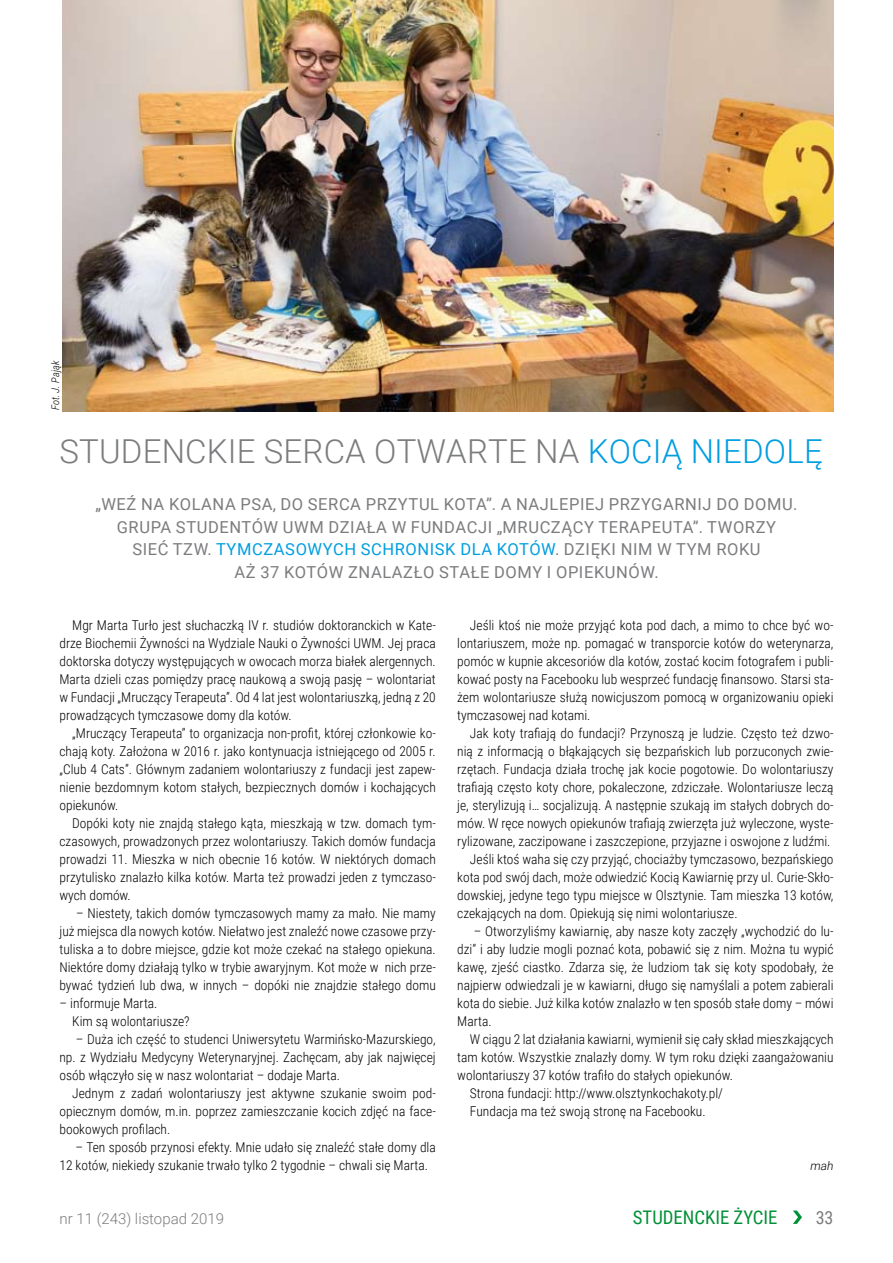
<style>
.page{position:relative;width:893px;height:1263px;background:#fff}
.page>*{position:absolute;margin:0;border:0;box-sizing:border-box;transform-origin:0 0}
.t1{font:300 33px "Roboto";letter-spacing:.005em;color:#7b7c7e}
.t2{font:18.75px "Roboto Condensed";color:#009036}
.t3{font:18px "Roboto Condensed";color:#7b7c7e}
.t4{font:16.5px "Roboto";letter-spacing:.035em;color:#7b7c7e}
.t5{font:16.5px "Roboto";letter-spacing:.035em;color:#009ee0}
.t6{font:300 15px "Roboto";color:#7b7c7e}
.t7{font:300 13.5px/18px "Roboto Condensed";color:#000;text-align:justify}
.t8{font:italic 300 12px "Roboto";color:#000}
.t9{font:italic 300 10.5px "Roboto Condensed";color:#000}
.s1{color:#009ee0}
.s2{color:#7b7c7e}
</style>
<div class="page">
<svg style="left:793px;top:1210px;width:9px;height:14px"></svg>
<img style="left:62px;top:0;width:771px;height:411px">
<p class="t9" style="left:48px;top:410px;width:51px;rotate:-90deg">Fot. J. Pająk</p>
<h1 class="t1" style="left:60px;top:428px;width:765px">STU DENCKIE SERCA OTWARTE NA <span class="s1">KOCIĄ NIEDOLĘ</span></h1>
<p class="t4" style="left:95px;top:493px;width:86px">„WEŹ NA KOLANA</p>
<p class="t4" style="left:241px;top:493px;width:12px">PSA</p>
<p class="t4" style="left:273px;top:493px;width:47px">, DO SERCA</p>
<p class="t4" style="left:366px;top:493px;width:11px">PRZ</p>
<p class="t4" style="left:398px;top:493px;width:22px">YTUL</p>
<p class="t4" style="left:444px;top:493px;width:12px">KOTA</p>
<p class="t4" style="left:486px;top:493px;width:41px">”. A NAJLEPIEJ</p>
<p class="t4" style="left:609px;top:493px;width:11px">PRZ</p>
<p class="t4" style="left:641px;top:493px;width:33px">YGARNIJ</p>
<p class="t4" style="left:716px;top:493px;width:41px">DO DOMU</p>
<p class="t4" style="left:793px;top:493px;width:6px">.</p>
<p class="t4" style="left:117px;top:515px;width:12px">GRUPA</p>
<p class="t4" style="left:176px;top:515px;width:12px">STUDENT</p>
<p class="t4" style="left:252px;top:515px;width:87px">ÓW UWM DZIA</p>
<p class="t4" style="left:367px;top:515px;width:65px">ŁA W FUNDACJI</p>
<p class="t4" style="left:497px;top:515px;width:33px">„MRUCZ</p>
<p class="t4" style="left:561px;top:515px;width:59px">ĄCY TERAPEUTA</p>
<p class="t4" style="left:693px;top:515px;width:38px">”. TWORZ</p>
<p class="t4" style="left:766px;top:515px;width:11px">Y</p>
<p class="t4" style="left:132px;top:538px;width:54px">SIE Ć TZW</p>
<p class="t5" style="left:208px;top:538px;width:43px"><span class="s2">.</span> TYMCZASOW</p>
<p class="t5" style="left:323px;top:538px;width:83px">YCH SCHRONISK</p>
<p class="t5" style="left:460px;top:538px;width:12px">DLA</p>
<p class="t5" style="left:497px;top:538px;width:12px">KOT</p>
<p class="t4" style="left:529px;top:538px;width:103px"><span class="s1">ÓW</span>. DZI ĘKI NIM</p>
<p class="t4" style="left:657px;top:538px;width:71px">WTYMROKU</p>
<p class="t4" style="left:235px;top:560px;width:61px">AŻ 37 KOT</p>
<p class="t4" style="left:317px;top:560px;width:43px">ÓW ZNALAZ</p>
<p class="t4" style="left:414px;top:560px;width:37px">ŁO STA</p>
<p class="t4" style="left:471px;top:560px;width:37px">ŁE DOM</p>
<p class="t4" style="left:532px;top:560px;width:35px">Y I OPIEKUN</p>
<p class="t4" style="left:629px;top:560px;width:32px">ÓW.</p>
<p class="t7" style="left:59px;top:616px;width:378px;text-indent:13px">Mgr Marta Turło jest słuchaczką IV r. studiów doktoranckich w Kate&shy;drze Biochemii Żywności na Wydziale Nauki o Żywności UWM. Jej praca doktorska dotyczy występujących w owocach morza białek alergennych.<br>Marta dzieli czas pomiędzy pracę naukową a swoją pasję – wolontariat w Fundacji „Mruczący Terapeuta”. Od 4 lat jest wolontariuszką, jedną z 20 prowadzących tymczasowe domy dla kotów.</p>
<p class="t7" style="left:59px;top:724px;width:378px;text-indent:13px">„Mruczący Terapeuta” to organizacja non-profit, której członkowie ko&shy;chają koty. Założona w 2016 r. jako kontynuacja istniejącego od 2005 r. „Club 4 Cats”. Głównym zadaniem wolontariuszy z fundacji jest zapew&shy;nienie bezdomnym kotom stałych, bezpiecznych domów i kochających opiekunów.</p>
<p class="t7" style="left:59px;top:814px;width:378px;text-indent:13px">Dopóki koty nie znajdą stałego kąta, mieszkają w tzw. domach tym&shy;czasowych, prowadzonych przez wolontariuszy. Takich domów fundacja prowadzi 11. Mieszka w nich obecnie 16 kotów. W niektórych domach przytulisko znalazło kilka kotów. Marta też prowadzi jeden z tymczaso&shy;wych domów.</p>
<p class="t7" style="left:59px;top:904px;width:378px;text-indent:17px">– Niestety, takich domów tymczasowych mamy za mało. Nie mamy już miejsca dla nowych kotów. Niełatwo jest znaleźć nowe czasowe przy&shy;tuliska a to dobre miejsce, gdzie kot może czekać na stałego opiekuna.<br>Niektóre domy działają tylko w trybie awaryjnym. Kot może w nich prze&shy;bywać tydzień lub dwa, w innych – dopóki nie znajdzie stałego domu</p>
<p class="t7" style="left:72px;top:994px;width:119px;text-indent:-13px">– informuje Marta.<br>Kim są wolontariusze?</p>
<p class="t7" style="left:59px;top:1030px;width:378px;text-indent:16px">– Duża ich część to studenci Uniwersytetu Warmińsko-Mazurskiego, np. z Wydziału Medycyny Weterynaryjnej. Zachęcam, aby jak najwięcej osób włączyło się w nasz wolontariat – dodaje Marta.</p>
<p class="t7" style="left:59px;top:1084px;width:378px;text-indent:13px">Jednym z zadań wolontariuszy jest aktywne szukanie swoim pod&shy;opiecznym domów, m.in. poprzez zamieszczanie kocich zdjęć na face&shy;bookowych profilach.</p>
<p class="t7" style="left:59px;top:1138px;width:378px;text-indent:16px">– Ten sposób przynosi efekty. Mnie udało się znaleźć stałe domy dla<br>12 kotów, niekiedy szukanie trwało tylko 2 tygodnie – chwali się Marta.</p>
<p class="t7" style="left:457px;top:616px;width:378px;text-indent:13px">Jeśli ktoś nie może przyjąć kota pod dach, a mimo to chce być wo&shy;lontariuszem, może np. pomagać w transporcie kotów do weterynarza, pomóc w kupnie akcesoriów dla kotów, zostać kocim fotografem i publi&shy;kować posty na Facebooku lub wesprzeć fundację finansowo. Starsi sta&shy;żem wolontariusze służą nowicjuszom pomocą w organizowaniu opieki tymczasowej nad kotami.</p>
<p class="t7" style="left:470px;top:724px;width:365px">Jak koty trafiają do fundacji? Przynoszą je ludzie. Często też dzwo-</p>
<p class="t7" style="left:457px;top:742px;width:378px">nią z informacją o błąkających się bezpańskich lub porzuconych zwie-</p>
<p class="t7" style="left:457px;top:760px;width:378px">rzętach. Fundacja działa trochę jak kocie pogotowie. Do wolontariuszy</p>
<p class="t7" style="left:457px;top:778px;width:378px">trafiają często koty chore, pokaleczone, zdziczałe. Wolontariusze leczą</p>
<p class="t7" style="left:457px;top:796px;width:378px">je, sterylizują i… socjalizują. A następnie szukają im stałych dobrych do-</p>
<p class="t7" style="left:457px;top:814px;width:378px">mów. W ręce nowych opiekunów trafiają zwierzęta już wyleczone, wyste-</p>
<p class="t7" style="left:457px;top:832px;width:375px">rylizowane, zaczipowane i zaszczepione, przyjazne i oswojone z ludźmi.</p>
<p class="t7" style="left:470px;top:850px;width:365px">Jeśli ktoś waha się czy przyjąć, chociażby tymczasowo, bezpańskiego</p>
<p class="t7" style="left:457px;top:868px;width:378px">kota pod swój dach, może odwiedzić Kocią Kawiarnię przy ul. Curie-Skło-</p>
<p class="t7" style="left:457px;top:886px;width:378px">dowskiej, jedyne tego typu miejsce w Olsztynie. Tam mieszka 13 kotów,</p>
<p class="t7" style="left:457px;top:904px;width:282px">czekających na dom. Opiekują się nimi wolontariusze.</p>
<p class="t7" style="left:457px;top:922px;width:378px;text-indent:17px">– Otworzyliśmy kawiarnię, aby nasze koty zaczęły „wychodzić do lu&shy;dzi” i aby ludzie mogli poznać kota, pobawić się z nim. Można tu wypić kawę, zjeść ciastko. Zdarza się, że ludziom tak się koty spodobały, że najpierw odwiedzali je w kawiarni, długo się namyślali a potem zabierali kota do siebie. Już kilka kotów znalazło w ten sposób stałe domy – mówi Marta.</p>
<p class="t7" style="left:470px;top:1030px;width:365px">W ciągu 2 lat działania kawiarni, wymienił się cały skład mieszkających</p>
<p class="t7" style="left:457px;top:1048px;width:378px">tam kotów. Wszystkie znalazły domy. W tym roku dzięki zaangażowaniu</p>
<p class="t7" style="left:457px;top:1066px;width:277px">wolontariuszy 37 kotów trafiło do stałych opiekunów.</p>
<p class="t7" style="left:470px;top:1084px;width:255px">Strona fundacji: http://www.olsztynkochakoty.pl/</p>
<p class="t7" style="left:470px;top:1102px;width:237px">Fundacja ma też swoją stronę na Facebooku.</p>
<p class="t8" style="left:810px;top:1157px;width:25px">mah</p>
<p class="t6" style="left:60px;top:1208px;width:166px">NR 11 (243) LISTOPAD 2019</p>
<h2 class="t2" style="left:633px;top:1204px;width:129px">STUDENCKIE ŻYCIE</h2>
<h3 class="t3" style="left:816px;top:1205px;width:19px">33</h3>
</div>
